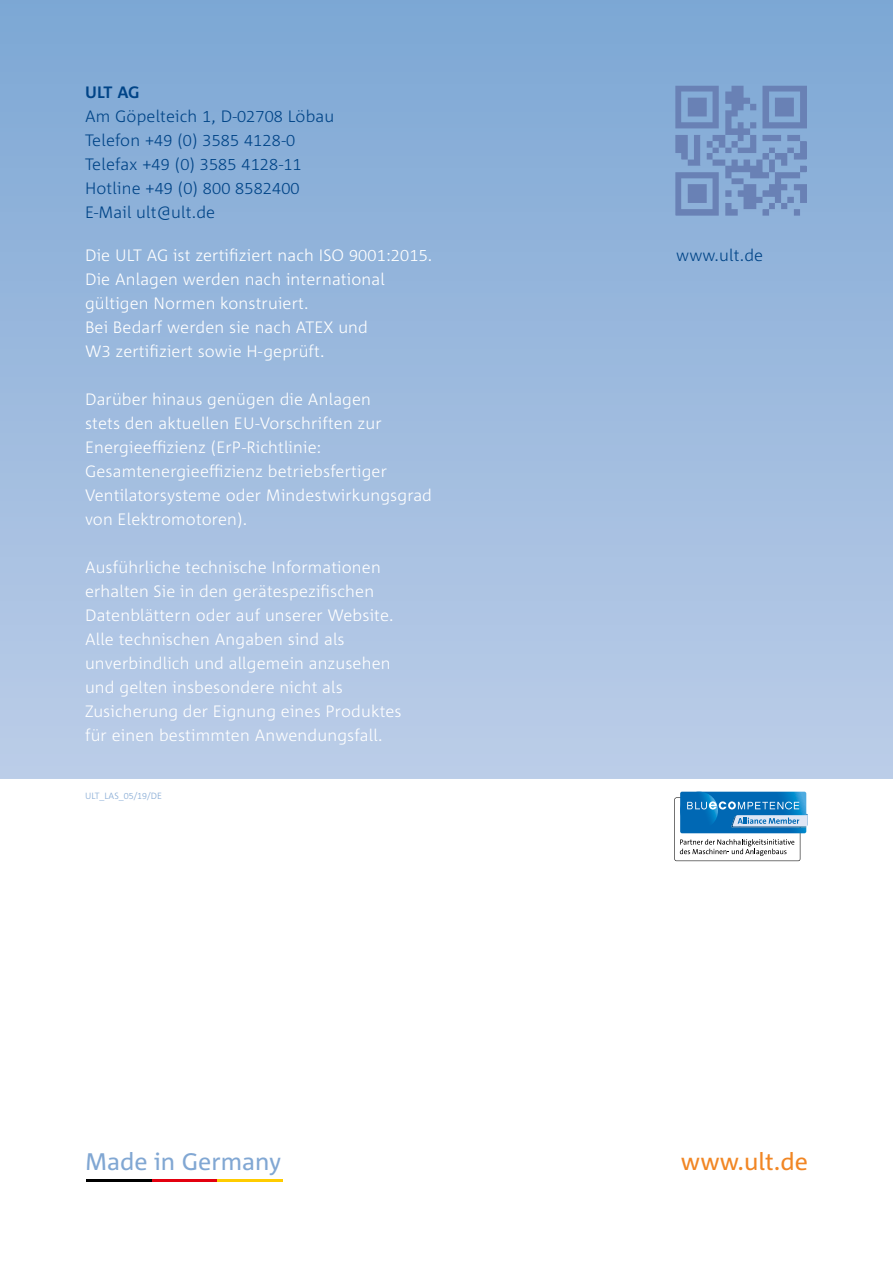
<style>
.page{position:relative;width:893px;height:1263px;background:#fff}
.page>*{position:absolute;margin:0;border:0;box-sizing:border-box;transform-origin:0 0}
.t1{font:24px "Corpid";color:#81a7d3}
.t2{font:24px "Corpid";color:#f18624}
.t3{font:300 16.5px/24px "Corpid";letter-spacing:.01em;color:#fff}
.t4{font:300 16.5px/24px "Corpid";letter-spacing:.01em;color:#004487}
.t5{font:700 16.5px "Corpid";color:#004487}
.t6{font:300 9px "Corpid";color:#81a7d3}
</style>
<div class="page">
<div style="left:0;top:0;width:893px;height:778px;background:linear-gradient(to bottom,#7da7d4,#bccde8)"></div>
<img style="left:676px;top:85px;width:130px;height:130px">
<svg style="left:674px;top:792px;width:134px;height:69px"></svg>
<hr style="left:87px;top:1179px;width:65px;height:3px;background:#000">
<hr style="left:152px;top:1179px;width:66px;height:3px;background:#e3000f">
<hr style="left:218px;top:1179px;width:65px;height:3px;background:#fc0">
<p class="t5" style="left:85px;top:82px;width:56px">ULT AG</p>
<p class="t4" style="left:85px;top:104px;width:251px">Am Göpelteich 1, D-02708 Löbau<br>Telefon +49 (0) 3585 4128-0<br>Telefax +49 (0) 3585 4128-11<br>Hotline +49 (0) 800 8582400<br>E-Mail ult@ult.de</p>
<p class="t3" style="left:85px;top:243px;width:349px">Die ULT AG ist zertifiziert nach ISO 9001:2015.<br>Die Anlagen werden nach international gültigen Normen konstruiert.<br>Bei Bedarf werden sie nach ATEX und<br>W3 zertifiziert sowie H-geprüft.</p>
<p class="t3" style="left:85px;top:387px;width:348px">Darüber hinaus genügen die Anlagen<br>stets den aktuellen EU-Vorschriften zur Energieeffizienz (ErP-Richtlinie:<br>Gesamtenergieeffizienz betriebsfertiger Ventilatorsysteme oder Mindestwirkungsgrad von Elektromotoren).</p>
<p class="t3" style="left:85px;top:555px;width:318px">Ausführliche technische Informationen erhalten Sie in den gerätespezifischen Datenblättern oder auf unserer Website.<br>Alle technischen Angaben sind als unverbindlich und allgemein anzusehen und gelten insbesondere nicht als Zusicherung der Eignung eines Produktes für einen bestimmten Anwendungsfall.</p>
<p class="t6" style="left:85px;top:790px;width:78px">ULT_LAS_05/19/DE</p>
<p class="t4" style="left:676px;top:243px;width:89px">www.ult.de</p>
<h1 class="t1" style="left:85px;top:1147px;width:198px">Made in Germany</h1>
<h1 class="t2" style="left:681px;top:1147px;width:128px">www.ult.de</h1>
</div>
